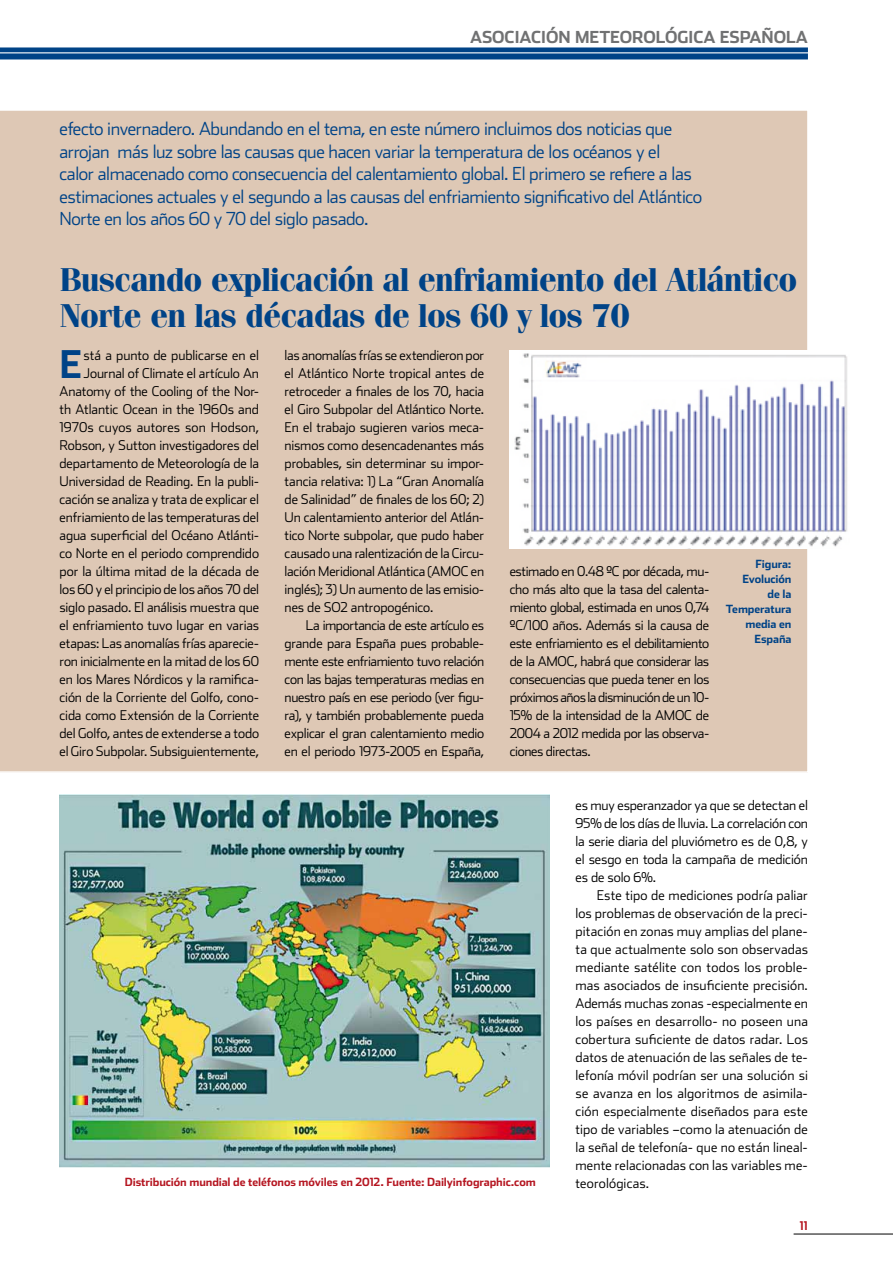
<style>
.page{position:relative;width:893px;height:1263px;background:#fff}
.page>*{position:absolute;margin:0;border:0;box-sizing:border-box;transform-origin:0 0}
.t1{font:700 38.1px "Stainless";color:#004387}
.t2{font:700 33px/36px "Fenice Std";letter-spacing:-.03em;color:#004387}
.t3{font:300 18px/22.5px "Stainless";letter-spacing:-.02em;color:#004387}
.t4{font:700 16.5px "Stainless";color:#707172}
.t5{font:300 13.5px/18px "Stainless";letter-spacing:-.01em;color:#000;text-align:justify}
.t6{font:700 12px "Stainless Cond";color:#b51621}
.t7{font:700 11.25px "Stainless";letter-spacing:-.01em;color:#b51621}
.t8{font:700 11.25px/15px "Stainless";letter-spacing:-.01em;color:#004387;text-align:right}
</style>
<div class="page">
<hr style="left:794px;top:1234px;width:99px;height:1px;background:#000">
<div style="left:0;top:47px;width:808px;height:12px;background:#004387"></div>
<hr style="left:0;top:52px;width:808px;height:1px;background:#fff">
<div style="left:0;top:110px;width:808px;height:662px;background:#dec8b5"></div>
<img style="left:510px;top:351px;width:337px;height:198px">
<img style="left:60px;top:795px;width:490px;height:372px">
<p class="t4" style="left:470px;top:27px;width:11px">ASOCIACIÓN</p>
<p class="t4" style="left:575px;top:27px;width:26px">METEOROLÓGICA</p>
<p class="t4" style="left:720px;top:27px;width:66px">ESPAÑOLA</p>
<p class="t3" style="left:60px;top:118px;width:644px">efecto invernadero. Abundando en el tema, en este número incluimos dos noticias que arrojan más luz sobre las causas que hacen variar la temperatura de los océanos y el<br>calor almacenado como consecuencia del calentamiento global. El primero se refiere a las estimaciones actuales y el segundo a las causas del enfriamiento significativo del Atlántico Norte en los años 60 y 70 del siglo pasado.</p>
<h2 class="t2" style="left:60px;top:261px;width:739px">Buscando explicación al enfriamiento del Atlántico<br>Norte en las décadas de los 60 y los 70</h2>
<h1 class="t1" style="left:60px;top:342px;width:20px">E</h1>
<p class="t5" style="left:60px;top:346px;width:201px;text-align:right">stá a punto de publicarse en el Journal of Climate el artículo An Anatomy of the Cooling of the Nor&shy;th Atlantic Ocean in the 1960s and 1970s cuyos autores son Hodson, Robson, y Sutton investigadores del departamento de Meteorología de la Universidad de Reading. En la publi&shy;cación se analiza y trata de explicar el enfriamiento de las temperaturas del agua superficial del Océano Atlánti&shy;co Norte en el periodo comprendido por la última mitad de la década de los 60 y el principio de los años 70 del siglo pasado. El análisis muestra que el enfriamiento tuvo lugar en varias etapas: Las anomalías frías aparecie&shy;ron inicialmente en la mitad de los 60 en los Mares Nórdicos y la ramifica&shy;ción de la Corriente del Golfo, cono&shy;cida como Extensión de la Corriente del Golfo, antes de extenderse a todo el Giro Subpolar. Subsiguientemente,</p>
<p class="t5" style="left:285px;top:346px;width:201px">las anomalías frías se extendieron por el Atlántico Norte tropical antes de retroceder a finales de los 70, hacia el Giro Subpolar del Atlántico Norte.<br>En el trabajo sugieren varios meca&shy;nismos como desencadenantes más probables, sin determinar su impor&shy;tancia relativa: 1) La “Gran Anomalía de Salinidad” de finales de los 60; 2)<br>Un calentamiento anterior del Atlán&shy;tico Norte subpolar, que pudo haber causado una ralentización de la Circu&shy;lación Meridional Atlántica (AMOC en inglés); 3) Un aumento de las emisio&shy;nes de SO2 antropogénico.</p>
<p class="t8" style="left:726px;top:557px;width:67px">Figura:<br>Evolución<br>de la<br>Temperatura media en<br>España</p>
<p class="t5" style="left:510px;top:562px;width:201px">estimado en 0.48 ºC por década, mu&shy;cho más alto que la tasa del calenta&shy;miento global, estimada en unos 0,74 ºC/100 años. Además si la causa de este enfriamiento es el debilitamiento de la AMOC, habrá que considerar las consecuencias que pueda tener en los próximos años la disminución de un 10- 15% de la intensidad de la AMOC de 2004 a 2012 medida por las observa&shy;ciones directas.</p>
<p class="t5" style="left:285px;top:616px;width:201px;text-indent:21px">La importancia de este artículo es grande para España pues probable&shy;mente este enfriamiento tuvo relación con las bajas temperaturas medias en nuestro país en ese periodo (ver figu&shy;ra), y también probablemente pueda explicar el gran calentamiento medio en el periodo 1973-2005 en España,</p>
<p class="t7" style="left:125px;top:1175px;width:412px">Distribución mundial de teléfonos móviles en 2012. Fuente: Dailyinfographic.com</p>
<p class="t5" style="left:575px;top:796px;width:234px">es muy esperanzador ya que se detectan el 95% de los días de lluvia. La correlación con la serie diaria del pluviómetro es de 0,8, y el sesgo en toda la campaña de medición es de solo 6%.</p>
<p class="t5" style="left:575px;top:886px;width:234px;text-indent:21px">Este tipo de mediciones podría paliar los problemas de observación de la preci&shy;pitación en zonas muy amplias del plane&shy;ta que actualmente solo son observadas mediante satélite con todos los proble&shy;mas asociados de insuficiente precisión.<br>Además muchas zonas -especialmente en los países en desarrollo- no poseen una cobertura suficiente de datos radar. Los datos de atenuación de las señales de te&shy;lefonía móvil podrían ser una solución si se avanza en los algoritmos de asimila&shy;ción especialmente diseñados para este tipo de variables –como la atenuación de la señal de telefonía- que no están lineal&shy;mente relacionadas con las variables me&shy;teorológicas.</p>
<p class="t6" style="left:800px;top:1218px;width:9px">11</p>
</div>
